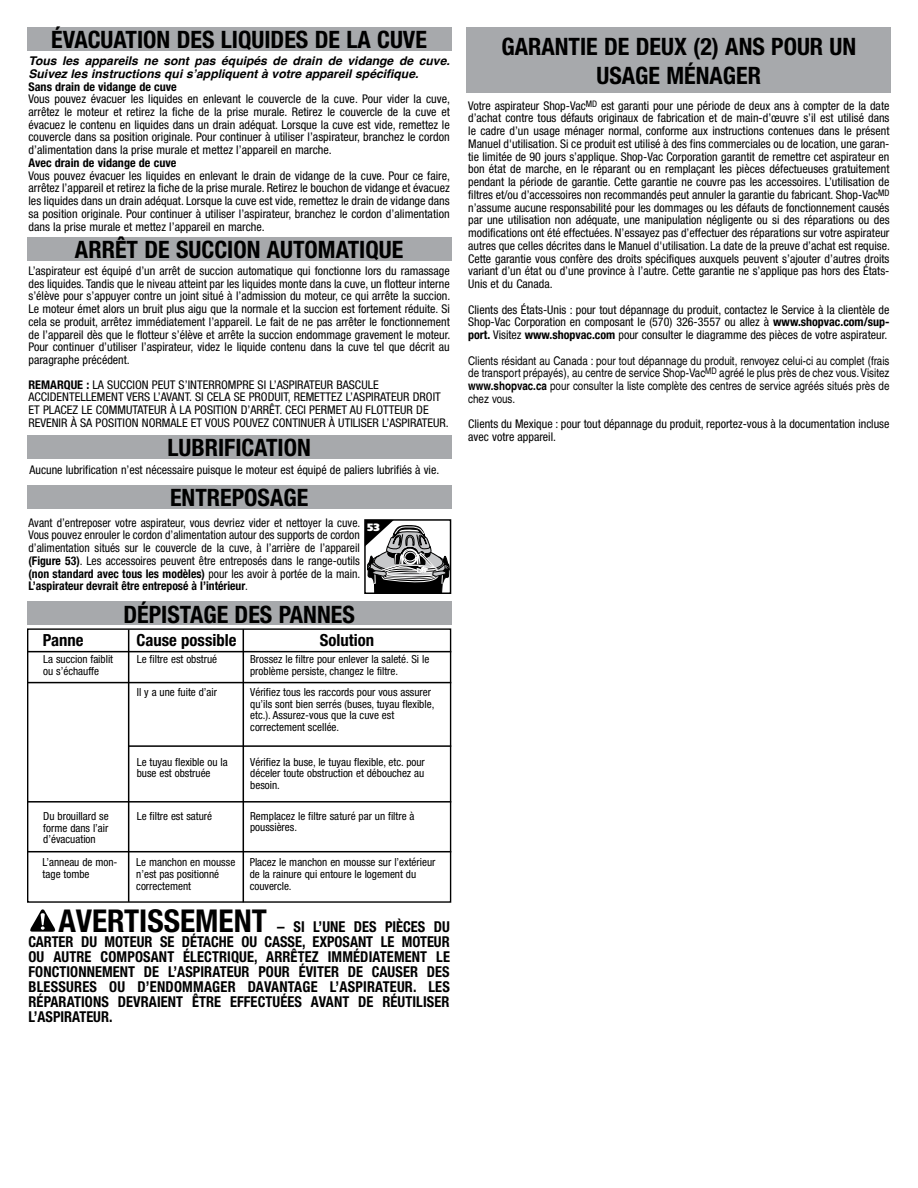
<style>
.page{position:relative;width:918px;height:1188px;background:#fff}
.page>*{position:absolute;margin:0;border:0;box-sizing:border-box;transform-origin:0 0}
.t1{font:700 condensed 24px/28.8px "Helvetica Neue";color:#000;text-align:center}
.t2{font:700 condensed 16.65px "Helvetica Neue";color:#000}
.t3{font:700 condensed 15px/15px "Helvetica Neue";letter-spacing:.01em;color:#000;text-align:justify}
.t4{font:condensed 12px/12.8px "Helvetica Neue";color:#000;text-align:justify}
.t5{font:condensed 12px/12.8px "Helvetica";color:#000;text-align:justify}
.t6{font:italic 700 12px/12.8px "Helvetica";color:#000}
.t7{font:700 condensed 12px "Helvetica Neue";color:#000}
.t8{font:condensed 11.1px/11.9px "Helvetica Neue";color:#000}
.t9{font:900 10.65px "Frutiger";color:#fff}
.s1{font-weight:700}
.s2{font-size:31.5px}
</style>
<div class="page">
<div style="left:27px;top:237px;width:424px;height:24px;background:#a7a9ac"></div>
<div style="left:27px;top:435px;width:424px;height:23px;background:#a7a9ac"></div>
<div style="left:27px;top:628px;width:424px;height:275px;border:1px solid #000"></div>
<div style="left:27px;top:601px;width:424px;height:24px;background:#a7a9ac"></div>
<svg style="left:30px;top:910px;width:26px;height:22px"></svg>
<div style="left:27px;top:485px;width:424px;height:24px;background:#a7a9ac"></div>
<div style="left:467px;top:27px;width:424px;height:66px;background:#a7a9ac"></div>
<div style="left:27px;top:27px;width:424px;height:24px;background:#a7a9ac"></div>
<hr style="left:27px;top:651px;width:424px;height:1px;background:#000">
<hr style="left:27px;top:682px;width:424px;height:1px;background:#000">
<hr style="left:27px;top:851px;width:424px;height:1px;background:#000">
<hr style="left:27px;top:801px;width:424px;height:2px;background:#000">
<hr style="left:128px;top:745px;width:323px;height:2px;background:#000">
<hr style="left:128px;top:630px;width:1px;height:272px;background:#000">
<hr style="left:243px;top:629px;width:1px;height:273px;background:#000">
<div style="left:364px;top:519px;width:87px;height:75px;border:1px solid #000"></div>
<svg style="left:365px;top:520px;width:84px;height:73px"></svg>
<h1 class="t1" style="left:51px;top:25px;width:377px">ÉVACUATION DES LIQUIDES DE LA CUVE</h1>
<p class="t6" style="left:28px;top:54px;width:423px">Tous les appareils ne sont pas équipés de drain de vidange de cuve.<br>Suivez les instructions qui s’appliquent à votre appareil spécifique.</p>
<p class="t7" style="left:28px;top:79px;width:150px">Sans drain de vidange de cuve</p>
<p class="t4" style="left:28px;top:93px;width:423px">Vous pouvez évacuer les liquides en enlevant le couvercle de la cuve. Pour vider la cuve, arrêtez le moteur et retirez la fiche de la prise murale. Retirez le couvercle de la cuve et évacuez le contenu en liquides dans un drain adéquat. Lorsque la cuve est vide, remettez le couvercle dans sa position originale. Pour continuer à utiliser l’aspirateur, branchez le cordon d’alimentation dans la prise murale et mettez l’appareil en marche.</p>
<p class="t7" style="left:28px;top:155px;width:149px">Avec drain de vidange de cuve</p>
<p class="t4" style="left:28px;top:169px;width:423px">Vous pouvez évacuer les liquides en enlevant le drain de vidange de la cuve. Pour ce faire, arrêtez l’appareil et retirez la fiche de la prise murale. Retirez le bouchon de vidange et évacuez les liquides dans un drain adéquat. Lorsque la cuve est vide, remettez le drain de vidange dans sa position originale. Pour continuer à utiliser l’aspirateur, branchez le cordon d’alimentation dans la prise murale et mettez l’appareil en marche.</p>
<h1 class="t1" style="left:75px;top:235px;width:330px">ARRÊT DE SUCCION AUTOMATIQUE</h1>
<p class="t4" style="left:28px;top:264px;width:423px">L’aspirateur est équipé d’un arrêt de succion automatique qui fonctionne lors du ramassage des liquides. Tandis que le niveau atteint par les liquides monte dans la cuve, un flotteur interne s’élève pour s’appuyer contre un joint situé à l’admission du moteur, ce qui arrête la succion.<br>Le moteur émet alors un bruit plus aigu que la normale et la succion est fortement réduite. Si cela se produit, arrêtez immédiatement l’appareil. Le fait de ne pas arrêter le fonctionnement de l’appareil dès que le flotteur s’élève et arrête la succion endommage gravement le moteur.<br>Pour continuer d’utiliser l’aspirateur, videz le liquide contenu dans la cuve tel que décrit au paragraphe précédent.</p>
<p class="t4" style="left:28px;top:378px;width:351px"><span class="s1">REMARQUE :</span> LA SUCCION PEUT S’INTERROMPRE SI L’ASPIRATEU R BASCULE<br>ACCIDENTELLEMEN</p>
<p class="t4" style="left:118px;top:391px;width:324px">T VERS L’AVANT. SI CELA SE PRODU IT, REMETTEZ L’ASPIRATEU R DROIT</p>
<p class="t4" style="left:28px;top:403px;width:89px">ET PLACEZ LE COMMU</p>
<p class="t4" style="left:28px;top:403px;width:422px;text-indent:104px">TATEU R À LA POSITION D’ARRÊT. CECI PERMET AU FLOTTEU R DE<br>REVEN IR À SA POSITION NORMALE ET VOUS POUVEZ CONTINUER À UTILISER L’ASPIRATEU R.</p>
<h1 class="t1" style="left:167px;top:433px;width:145px">LUBRIFICATION</h1>
<p class="t4" style="left:29px;top:463px;width:411px">Aucune lubrification n’est nécessaire puisque le moteur est équipé de paliers lubrifiés à vie.</p>
<h1 class="t1" style="left:170px;top:483px;width:140px">ENTREPOSAGE</h1>
<p class="t4" style="left:28px;top:516px;width:333px">Avant d’entreposer votre aspirateur, vous devriez vider et nettoyer la cuve.<br>Vous pouvez enrouler le cordon d’alimentation autour des supports de cordon d’alimentation situés sur le couvercle de la cuve, à l’arrière de l’appareil <span class="s1">(Figure 53)</span>. Les accessoires peuvent être entreposés dans le range-outils <span class="s1">(non standard avec tous les modèles)</span> pour les avoir à portée de la main.<br><span class="s1">L’aspirateur devrait être entreposé à l’intérieur</span>.</p>
<h1 class="t1" style="left:123px;top:599px;width:233px">DÉPISTAGE DES PANNES</h1>
<p class="t9" style="left:367px;top:521px;width:14px">53</p>
<h2 class="t2" style="left:43px;top:630px;width:42px">Panne</h2>
<h2 class="t2" style="left:136px;top:630px;width:102px">Cause possible</h2>
<h2 class="t2" style="left:320px;top:630px;width:56px">Solution</h2>
<p class="t8" style="left:43px;top:653px;width:71px">La succion faiblit ou s’échauffe</p>
<p class="t8" style="left:137px;top:686px;width:82px">Il y a une fuite d’air</p>
<p class="t8" style="left:137px;top:653px;width:82px">Le filtre est obstrué</p>
<p class="t8" style="left:250px;top:653px;width:181px">Brossez le filtre pour enlever la saleté. Si le problème persiste, changez le filtre.</p>
<p class="t8" style="left:250px;top:686px;width:186px">Vérifiez tous les raccords pour vous assurer qu’ils sont bien serrés (buses, tuyau flexible, etc.). Assurez-vous que la cuve est correctement scellée.</p>
<p class="t8" style="left:137px;top:756px;width:92px">Le tuyau flexible ou la buse est obstruée</p>
<p class="t8" style="left:250px;top:756px;width:176px;text-align:justify">Vérifiez la buse, le tuyau flexible, etc. pour déceler toute obstruction et débouchez au besoin.</p>
<p class="t8" style="left:137px;top:810px;width:77px">Le filtre est saturé</p>
<p class="t8" style="left:250px;top:810px;width:166px">Remplacez le filtre saturé par un filtre à poussières.</p>
<p class="t8" style="left:43px;top:810px;width:67px;text-align:justify">Du brouillard se forme dans l’air d’évacuation</p>
<p class="t8" style="left:43px;top:856px;width:76px">L’anneau de mon&shy;tage tombe</p>
<p class="t8" style="left:136px;top:856px;width:101px">Le manchon en mousse n’est pas positionné correctement</p>
<p class="t8" style="left:250px;top:856px;width:187px">Placez le manchon en mousse sur l’extérieur de la rainure qui entoure le logement du couvercle.</p>
<p class="t3" style="left:29px;top:919px;width:423px;text-indent:30px"><span class="s2">AVERTISSEMENT</span> – SI L’UNE DES PIÈCES DU CARTER DU MOTEUR SE DÉTACHE OU CASSE, EXPOSANT LE MOTEUR OU AUTRE COMPOSANT ÉLECTRIQUE, ARRÊTEZ IMMÉDIATEMENT LE FONCTIONNEMENT DE L’ASPIRATEUR POUR ÉVITER DE CAUSER DES BLESSURES OU D’ENDOMMAGER DAVANTAGE L’ASPIRATEUR. LES RÉPARATIONS DEVRAIENT ÊTRE EFFECTUÉES AVANT DE RÉUTILISER L’ASPIRATEUR.</p>
<h1 class="t1" style="left:501px;top:32px;width:356px">GARANTIE DE DEUX (2) ANS POUR UN<br>USAGE MÉNAGER</h1>
<p class="t4" style="left:468px;top:99px;width:423px;text-align:left">Votre aspirateur Shop-Vac<sup>MD</sup> est garanti pour une période de deux ans à compter de la date d’achat contre tous défauts originaux de fabrication et de main-d’œuvre s’il est utilisé dans le cadre d’un usage ménager normal, conforme aux instructions contenues dans le présent Manuel d'utilisation. Si ce produit est utilisé à des fins commerciales ou de location, une garan&shy;tie limitée de 90 jours s’applique. Shop-Vac Corporation garantit de remettre cet aspirateur en bon état de marche, en le réparant ou en remplaçant les pièces défectueuses gratuitement pendant la période de garantie. Cette garantie ne couvre pas les accessoires. L’utilisation de filtres et/ou d’accessoires non recommandés peut annuler la garantie du fabricant. Shop-Vac<sup>MD </sup>n’assume aucune responsabilité pour les dommages ou les défauts de fonctionnement causés par une utilisation non adéquate, une manipulation négligente ou si des réparations ou des modifications ont été effectuées. N’essayez pas d’effectuer des réparations sur votre aspirateur autres que celles décrites dans le Manuel d'utilisation. La date de la preuve d’achat est requise.<br>Cette garantie vous confère des droits spécifiques auxquels peuvent s’ajouter d’autres droits variant d’un état ou d’une province à l’autre. Cette garantie ne s’applique pas hors des États-Unis et du Canada.</p>
<p class="t4" style="left:468px;top:303px;width:423px">Clients des États-Unis : pour tout dépannage du produit, contactez le Service à la clientèle de Shop-Vac Corporation en composant le (570) 326-3557 ou allez à <span class="s1">www.shopvac.com/sup&shy;port.</span> Visitez <span class="s1">www.shopvac.com</span> pour consulter le diagramme des pièces de votre aspirateur.</p>
<p class="t5" style="left:468px;top:354px;width:423px">Clients résidant au Canada : pour tout dépannage du produit, renvoyez celui-ci au complet (frais de transport prépayés), au centre de service Shop-Vac<sup>MD</sup> agréé le plus près de chez vous. Visitez <span class="s1">www.shopvac.ca</span> pour consulter la liste complète des centres de service agréés situés près de chez vous.</p>
<p class="t4" style="left:468px;top:418px;width:423px">Clients du Mexique : pour tout dépannage du produit, reportez-vous à la documentation incluse avec votre appareil.</p>
</div>
